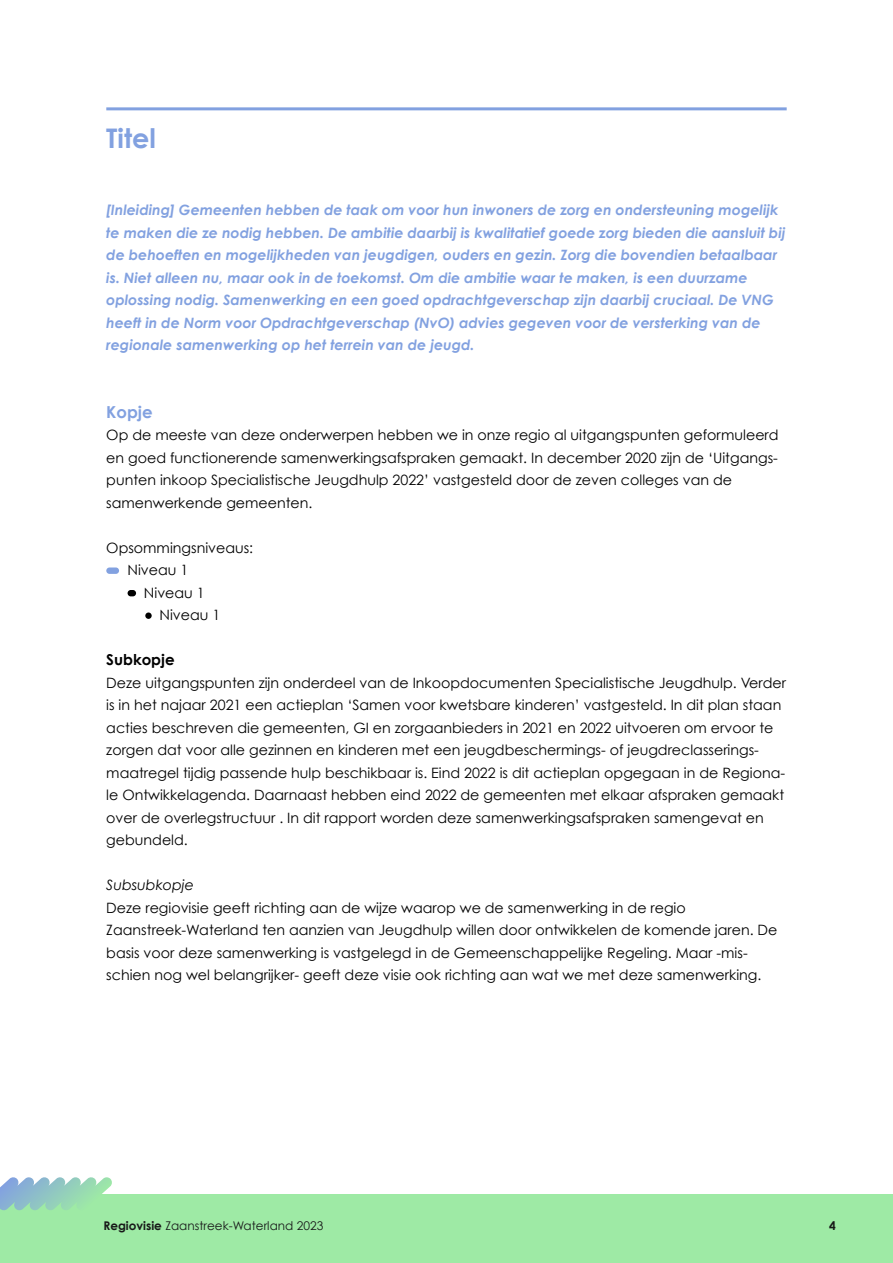
<style>
.page{position:relative;width:893px;height:1263px;background:#fff}
.page>*{position:absolute;margin:0;border:0;box-sizing:border-box;transform-origin:0 0}
.t1{font:700 27px "Century Gothic";color:#82a1e0}
.t2{font:700 16.5px "Century Gothic";color:#82a1e0}
.t3{font:700 15px "Century Gothic";color:#000}
.t4{font:14.25px/22.5px "Century Gothic";color:#000}
.t5{font:italic 700 14.25px/22.5px "Century Gothic";color:#82a1e0}
.t6{font:italic 14.25px "Century Gothic";color:#000}
.t7{font:12px "Century Gothic";color:#181919}
.t8{font:700 12px "Century Gothic";color:#181919}
.s1{font-weight:700}
</style>
<div class="page">
<div style="left:0;top:1195px;width:893px;height:68px;background:#9eeaa5"></div>
<svg style="left:0;top:1177px;width:113px;height:34px"></svg>
<div style="left:106px;top:567px;width:13px;height:7px;background:#82a1e0;border-radius:3px"></div>
<div style="left:128px;top:590px;width:8px;height:6px;background:#000;border-radius:3px"></div>
<svg style="left:145px;top:612px;width:7px;height:7px"></svg>
<hr style="left:106px;top:107px;width:681px;height:3px;background:#82a1e0">
<h1 class="t1" style="left:106px;top:121px;width:51px">Titel</h1>
<p class="t5" style="left:106px;top:198px;width:681px">[Inleiding] Gemeenten hebben de taak om voor hun inwoners de zorg en ondersteuning mogelijk te maken die ze nodig hebben. De ambitie daarbij is kwalitatief goede zorg bieden die aansluit bij de behoeften en mogelijkheden van jeugdigen, ouders en gezin. Zorg die bovendien betaalbaar is. Niet alleen nu, maar ook in de toekomst. Om die ambitie waar te maken, is een duurzame oplossing nodig. Samenwerking en een goed opdrachtgeverschap zijn daarbij cruciaal. De VNG heeft in de Norm voor Opdrachtgeverschap (NvO) advies gegeven voor de versterking van de regionale samenwerking op het terrein van de jeugd.</p>
<p class="t2" style="left:106px;top:401px;width:48px">Kopje</p>
<p class="t4" style="left:106px;top:424px;width:674px">Op de meeste van deze onderwerpen hebben we in onze regio al uitgangspunten geformuleerd en goed functionerende samenwerkingsafspraken gemaakt. In december 2020 zijn de ‘Uitgangs&shy;punten inkoop Specialistische Jeugdhulp 2022’ vastgesteld door de zeven colleges van de samenwerkende gemeenten.</p>
<p class="t4" style="left:106px;top:536px;width:148px">Opsommingsniveaus:</p>
<p class="t4" style="left:128px;top:559px;width:62px">Niveau 1</p>
<p class="t4" style="left:144px;top:581px;width:62px">Niveau 1</p>
<p class="t4" style="left:160px;top:604px;width:62px">Niveau 1</p>
<p class="t3" style="left:106px;top:650px;width:70px">Subkopje</p>
<p class="t4" style="left:106px;top:671px;width:681px">Deze uitgangspunten zijn onderdeel van de Inkoopdocumenten Specialistische Jeugdhulp. Verder is in het najaar 2021 een actieplan ‘Samen voor kwetsbare kinderen’ vastgesteld. In dit plan staan acties beschreven die gemeenten, GI en zorgaanbieders in 2021 en 2022 uitvoeren om ervoor te zorgen dat voor alle gezinnen en kinderen met een jeugdbeschermings- of jeugdreclasserings&shy;maatregel tijdig passende hulp beschikbaar is. Eind 2022 is dit actieplan opgegaan in de Regiona&shy;le Ontwikkelagenda. Daarnaast hebben eind 2022 de gemeenten met elkaar afspraken gemaakt over de overlegstructuur . In dit rapport worden deze samenwerkingsafspraken samengevat en gebundeld.</p>
<p class="t6" style="left:106px;top:876px;width:89px">Subsubkopje</p>
<p class="t4" style="left:106px;top:896px;width:673px">Deze regiovisie geeft richting aan de wijze waarop we de samenwerking in de regio Zaanstreek-Waterland ten aanzien van Jeugdhulp willen door ontwikkelen de komende jaren. De basis voor deze samenwerking is vastgelegd in de Gemeenschappelijke Regeling. Maar -mis&shy;schien nog wel belangrijker- geeft deze visie ook richting aan wat we met deze samenwerking.</p>
<p class="t7" style="left:103px;top:1218px;width:221px"><span class="s1">Regiovisie</span> Zaanstreek-Waterland 2023</p>
<p class="t8" style="left:829px;top:1218px;width:8px">4</p>
</div>
